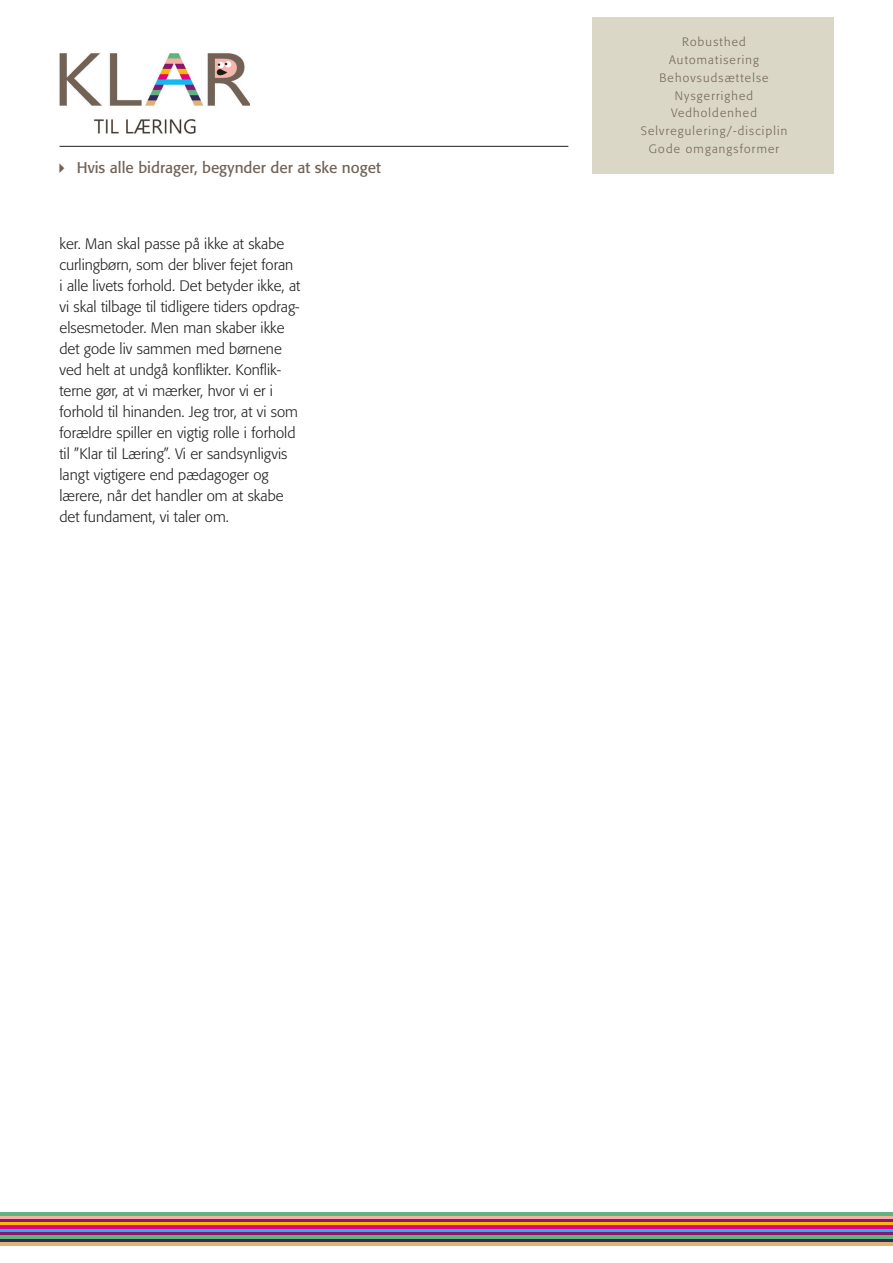
<style>
.page{position:relative;width:893px;height:1263px;background:#fff}
.page>*{position:absolute;margin:0;border:0;box-sizing:border-box;transform-origin:0 0}
.t1{font:15.3px "Formata";color:#716358}
.Billed_bilagtekst{font:300 15px/21px "Formata";color:#231f20}
.t2{font:300 12px "Formata";letter-spacing:.1em;color:#716358}
</style>
<div class="page">
<hr style="left:0;top:1219px;width:893px;height:3px;background:#911472">
<svg style="left:0;top:1215px;width:893px;height:4px;background:#d0af9b"></svg>
<hr style="left:0;top:1212px;width:893px;height:3px;background:#64b280">
<svg style="left:0;top:1222px;width:893px;height:4px;background:#f18a23"></svg>
<hr style="left:0;top:1226px;width:893px;height:3px;background:#e20080">
<hr style="left:0;top:1229px;width:893px;height:3px;background:#10bbf1">
<svg style="left:0;top:1232px;width:893px;height:4px;background:#7f3d75"></svg>
<hr style="left:0;top:1236px;width:893px;height:3px;background:#5eb777">
<hr style="left:0;top:1239px;width:893px;height:3px;background:#2e2a5c">
<hr style="left:0;top:1242px;width:893px;height:4px;background:#dfb376">
<hr style="left:60px;top:146px;width:508px;height:1px;background:#231f20">
<img style="left:59px;top:53px;width:191px;height:81px">
<div style="left:592px;top:17px;width:241px;height:156px;background:#dad7c6"></div>
<p class="t1" style="left:54px;top:158px;width:329px">✔ Hvis alle bidrager, begynder der at ske noget</p>
<p class="Billed_bilagtekst" style="left:60px;top:234px;width:242px">ker. Man skal passe på ikke at skabe curlingbørn, som der bliver fejet foran i alle livets forhold. Det betyder ikke, at vi skal tilbage til tidligere tiders opdrag&shy;elsesmetoder. Men man skaber ikke det gode liv sammen med børnene ved helt at undgå konflikter. Konflik&shy;terne gør, at vi mærker, hvor vi er i forhold til hinanden. Jeg tror, at vi som forældre spiller en vigtig rolle i forhold til ”Klar til Læring”. Vi er sandsynligvis langt vigtigere end pædagoger og lærere, når det handler om at skabe det fundament, vi taler om.</p>
<p class="t2" style="left:682px;top:35px;width:65px">Robusthed</p>
<p class="t2" style="left:669px;top:53px;width:91px">Automatisering</p>
<p class="t2" style="left:659px;top:71px;width:111px">Behovsudsættelse</p>
<p class="t2" style="left:675px;top:88px;width:80px">Nysgerrighed</p>
<p class="t2" style="left:671px;top:106px;width:87px">Vedholdenhed</p>
<p class="t2" style="left:641px;top:124px;width:148px">Selvregulering/-disciplin</p>
<p class="t2" style="left:649px;top:142px;width:132px">Gode omgangsformer</p>
</div>
